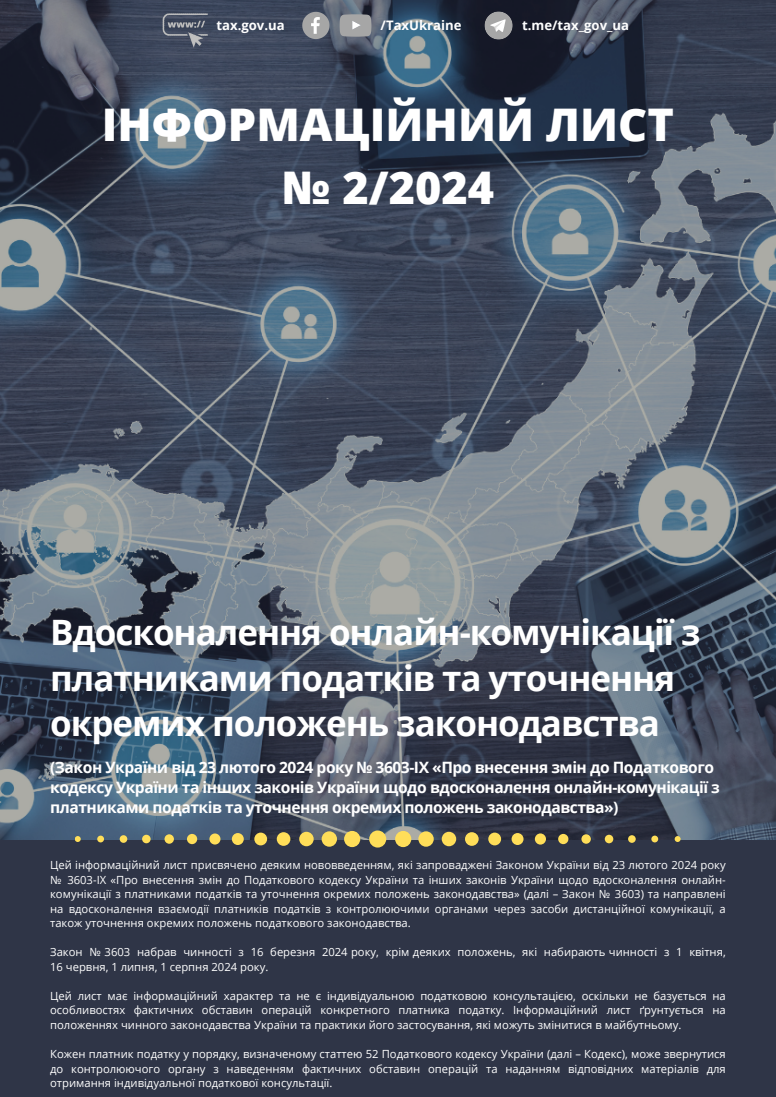
<style>
.page{position:relative;width:776px;height:1097px;background:#2f3547}
.page>*{position:absolute;margin:0;border:0;box-sizing:border-box;transform-origin:0 0}
.t1{font:800 45px/62.8px "Open Sans";color:#fff;text-align:center}
.t2{font:700 35px/45.5px "Open Sans";letter-spacing:-.03em;color:#fff}
.t3{font:700 15.62px/20.1px "Open Sans";letter-spacing:-.03em;color:#fff}
.t4{font:700 13.12px "Open Sans";color:#fff}
.t5{font:11.25px/14.5px "Open Sans";color:#fff;text-align:justify}
</style>
<div class="page">
<img style="left:0;top:0;width:776px;height:839px">
<svg style="left:302px;top:12px;width:27px;height:27px"></svg>
<svg style="left:340px;top:14px;width:31px;height:23px"></svg>
<svg style="left:484px;top:11px;width:28px;height:29px"></svg>
<svg style="left:490px;top:19px;width:15px;height:13px"></svg>
<img style="left:160px;top:0;width:51px;height:51px">
<svg style="left:75px;top:830px;width:605px;height:17px"></svg>
<p class="t4" style="left:216px;top:16px;width:70px">tax.gov.ua</p>
<p class="t4" style="left:381px;top:16px;width:82px">/TaxUkraine</p>
<p class="t4" style="left:522px;top:16px;width:109px">t.me/tax_gov_ua</p>
<h4 class="t1" style="left:102px;top:92px;width:573px">ІНФОРМАЦІЙНИЙ ЛИСТ № 2/2024</h4>
<h4 class="t2" style="left:50px;top:609px;width:652px">Вдосконалення онлайн-комунікації з платниками податків та уточнення окремих положень законодавства</h4>
<p class="t3" style="left:50px;top:757px;width:671px">(Закон України від 23 лютого 2024 року № 3603-ІХ «Про внесення змін до Податкового кодексу України та інших законів України щодо вдосконалення онлайн-комунікації з платниками податків та уточнення окремих положень законодавства»)</p>
<p class="t5" style="left:50px;top:857px;width:677px">Цей інформаційний лист присвячено деяким нововведенням, які запроваджені Законом України від 23 лютого 2024 року № 3603-ІХ «Про внесення змін до Податкового кодексу України та інших законів України щодо вдосконалення онлайн&shy;комунікації з платниками податків та уточнення окремих положень законодавства» (далі – Закон № 3603) та направлені на вдосконалення взаємодії платників податків з контролюючими органами через засоби дистанційної комунікації, а також уточнення окремих положень податкового законодавства.</p>
<h4 class="t5" style="left:50px;top:945px;width:677px">Закон № 3603 набрав чинності з 16 березня 2024 року, крім деяких положень, які набирають чинності з 1 квітня,<br>16 червня, 1 липня, 1 серпня 2024 року.</h4>
<h2 class="t5" style="left:50px;top:988px;width:677px">Цей лист має інформаційний характер та не є індивідуальною податковою консультацією, оскільки не базується на особливостях фактичних обставин операцій конкретного платника податку. Інформаційний лист ґрунтується на положеннях чинного законодавства України та практики його застосування, які можуть змінитися в майбутньому.</h2>
<h3 class="t5" style="left:50px;top:1046px;width:677px">Кожен платник податку у порядку, визначеному статтею 52 Податкового кодексу України (далі – Кодекс), може звернутися до контролюючого органу з наведенням фактичних обставин операцій та наданням відповідних матеріалів для отримання індивідуальної податкової консультації.</h3>
</div>
